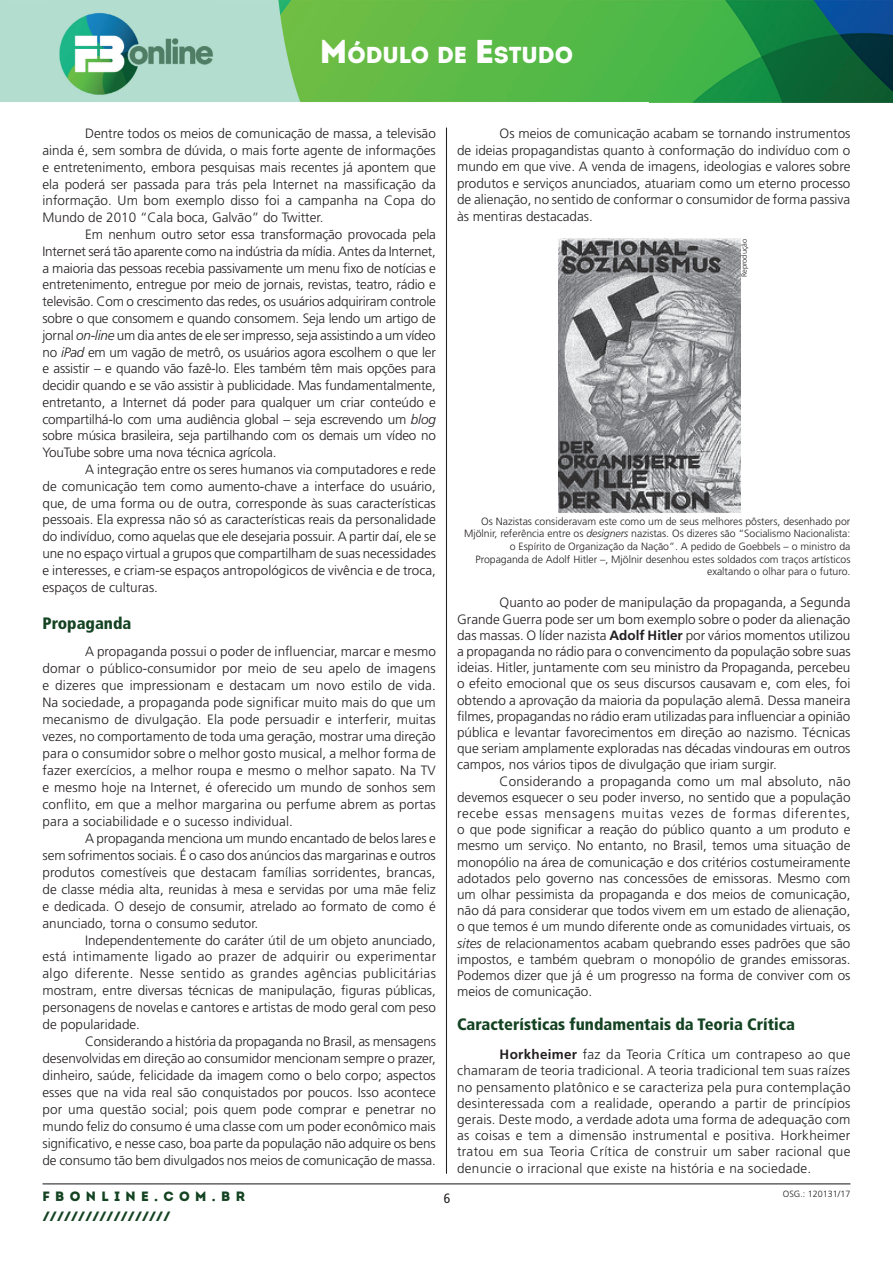
<style>
.page{position:relative;width:893px;height:1263px;background:#fff}
.page>*{position:absolute;margin:0;border:0;box-sizing:border-box;transform-origin:0 0}
.t1{font:900 23.1px "Intro";color:#fff}
.t2{font:900 condensed 16.5px "Frutiger";color:#144322}
.t3{font:300 13.5px/16.2px "Frutiger";color:#231f20;text-align:justify}
.t4{font:13.5px "Intro Black Caps";color:#144322}
.t5{font:900 13.5px "Intro";letter-spacing:.4em;color:#144322}
.t6{font:condensed 13.5px "Frutiger";color:#231f20}
.t7{font:300 10.5px/12.6px "Frutiger";color:#231f20;text-align:right}
.t8{font:300 9px "Frutiger";color:#231f20}
.t9{font:300 7.5px "Frutiger";color:#231f20}
.s1{font-size:33px}
.s2{font-style:italic}
.s3{font-weight:700}
</style>
<div class="page">
<img style="left:0;top:0;width:893px;height:102px">
<img style="left:49px;top:1px;width:167px;height:100px">
<hr style="left:43px;top:1183px;width:807px;height:1px;background:#231f20">
<hr style="left:446px;top:128px;width:1px;height:1046px;background:#231f20">
<img style="left:558px;top:239px;width:182px;height:273px">
<h1 class="t1" style="left:320px;top:40px;width:255px"><span class="s1">M</span>ÓDULO DE <span class="s1">E</span>STUDO</h1>
<p class="t3" style="left:43px;top:125px;width:395px;line-height:16.8px;text-indent:43px">Dentre todos os meios de comunicação de massa, a televisão ainda é, sem sombra de dúvida, o mais forte agente de informações e entretenimento, embora pesquisas mais recentes já apontem que ela poderá ser passada para trás pela Internet na massificação da informação. Um bom exemplo disso foi a campanha na Copa do Mundo de 2010 “Cala boca, Galvão” do Twitter.</p>
<p class="t3" style="left:43px;top:226px;width:395px;line-height:16.8px;text-indent:43px">Em nenhum outro setor essa transformação provocada pela Internet será tão aparente como na indústria da mídia. Antes da Internet, a maioria das pessoas recebia passivamente um menu fixo de notícias e entretenimento, entregue por meio de jornais, revistas, teatro, rádio e televisão. Com o crescimento das redes, os usuários adquiriram controle sobre o que consomem e quando consomem. Seja lendo um artigo de jornal <span class="s2">on-line</span> um dia antes de ele ser impresso, seja assistindo a um vídeo no <span class="s2">iPad</span> em um vagão de metrô, os usuários agora escolhem o que ler e assistir – e quando vão fazê-lo. Eles também têm mais opções para decidir quando e se vão assistir à publicidade. Mas fundamentalmente, entretanto, a Internet dá poder para qualquer um criar conteúdo e compartilhá-lo com uma audiência global – seja escrevendo um <span class="s2">blog </span>sobre música brasileira, seja partilhando com os demais um vídeo no YouTube sobre uma nova técnica agrícola.</p>
<p class="t3" style="left:43px;top:461px;width:395px;line-height:16.8px;text-indent:43px">A integração entre os seres humanos via computadores e rede de comunicação tem como aumento-chave a interface do usuário, que, de uma forma ou de outra, corresponde às suas características pessoais. Ela expressa não só as características reais da personalidade do indivíduo, como aquelas que ele desejaria possuir. A partir daí, ele se une no espaço virtual a grupos que compartilham de suas necessidades e interesses, e criam-se espaços antropológicos de vivência e de troca, espaços de culturas.</p>
<p class="t2" style="left:43px;top:613px;width:90px">Propaganda</p>
<p class="t3" style="left:43px;top:643px;width:395px;line-height:17px;text-indent:43px">A propaganda possui o poder de influenciar, marcar e mesmo domar o público-consumidor por meio de seu apelo de imagens e dizeres que impressionam e destacam um novo estilo de vida.<br>Na sociedade, a propaganda pode significar muito mais do que um mecanismo de divulgação. Ela pode persuadir e interferir, muitas vezes, no comportamento de toda uma geração, mostrar uma direção para o consumidor sobre o melhor gosto musical, a melhor forma de fazer exercícios, a melhor roupa e mesmo o melhor sapato. Na TV e mesmo hoje na Internet, é oferecido um mundo de sonhos sem conflito, em que a melhor margarina ou perfume abrem as portas para a sociabilidade e o sucesso individual.</p>
<p class="t3" style="left:43px;top:829px;width:395px;line-height:17px;text-indent:43px">A propaganda menciona um mundo encantado de belos lares e sem sofrimentos sociais. É o caso dos anúncios das margarinas e outros produtos comestíveis que destacam famílias sorridentes, brancas, de classe média alta, reunidas à mesa e servidas por uma mãe feliz e dedicada. O desejo de consumir, atrelado ao formato de como é anunciado, torna o consumo sedutor.</p>
<p class="t3" style="left:43px;top:931px;width:395px;line-height:17px;text-indent:43px">Independentemente do caráter útil de um objeto anunciado, está intimamente ligado ao prazer de adquirir ou experimentar algo diferente. Nesse sentido as grandes agências publicitárias mostram, entre diversas técnicas de manipulação, figuras públicas, personagens de novelas e cantores e artistas de modo geral com peso de popularidade.</p>
<p class="t3" style="left:43px;top:1033px;width:395px;line-height:17px;text-indent:43px">Considerando a história da propaganda no Brasil, as mensagens desenvolvidas em direção ao consumidor mencionam sempre o prazer, dinheiro, saúde, felicidade da imagem como o belo corpo; aspectos esses que na vida real são conquistados por poucos. Isso acontece por uma questão social; pois quem pode comprar e penetrar no mundo feliz do consumo é uma classe com um poder econômico mais significativo, e nesse caso, boa parte da população não adquire os bens de consumo tão bem divulgados nos meios de comunicação de massa.</p>
<p class="t3" style="left:457px;top:125px;width:395px;text-indent:43px">Os meios de comunicação acabam se tornando instrumentos de ideias propagandistas quanto à conformação do indivíduo com o mundo em que vive. A venda de imagens, ideologias e valores sobre produtos e serviços anunciados, atuariam como um eterno processo de alienação, no sentido de conformar o consumidor de forma passiva às mentiras destacadas.</p>
<p class="t9" style="left:740px;top:277px;width:40px;rotate:-90deg">Reprodução</p>
<p class="t7" style="left:464px;top:515px;width:388px">Os Nazistas consideravam este como um de seus melhores pôsters, desenhado por Mjölnir, referência entre os <span class="s2">designers</span> nazistas. Os dizeres são “Socialismo Nacionalista: o Espírito de Organização da Nação”. A pedido de Goebbels – o ministro da Propaganda de Adolf Hitler –, Mjölnir desenhou estes soldados com traços artísticos exaltando o olhar para o futuro.</p>
<p class="t3" style="left:457px;top:594px;width:395px;text-indent:43px">Quanto ao poder de manipulação da propaganda, a Segunda Grande Guerra pode ser um bom exemplo sobre o poder da alienação das massas. O líder nazista <span class="s3">Adolf Hitler</span> por vários momentos utilizou a propaganda no rádio para o convencimento da população sobre suas ideias. Hitler, juntamente com seu ministro da Propaganda, percebeu o efeito emocional que os seus discursos causavam e, com eles, foi obtendo a aprovação da maioria da população alemã. Dessa maneira filmes, propagandas no rádio eram utilizadas para influenciar a opinião pública e levantar favorecimentos em direção ao nazismo. Técnicas que seriam amplamente exploradas nas décadas vindouras em outros campos, nos vários tipos de divulgação que iriam surgir.</p>
<p class="t3" style="left:457px;top:773px;width:395px;text-indent:43px">Considerando a propaganda como um mal absoluto, não devemos esquecer o seu poder inverso, no sentido que a população recebe essas mensagens muitas vezes de formas diferentes, o que pode significar a reação do público quanto a um produto e mesmo um serviço. No entanto, no Brasil, temos uma situação de monopólio na área de comunicação e dos critérios costumeiramente adotados pelo governo nas concessões de emissoras. Mesmo com um olhar pessimista da propaganda e dos meios de comunicação, não dá para considerar que todos vivem em um estado de alienação, o que temos é um mundo diferente onde as comunidades virtuais, os <span class="s2">sites</span> de relacionamentos acabam quebrando esses padrões que são impostos, e também quebram o monopólio de grandes emissoras.<br>Podemos dizer que já é um progresso na forma de conviver com os meios de comunicação.</p>
<p class="t2" style="left:457px;top:1015px;width:339px">Características fundamentais da Teoria Crítica</p>
<p class="t3" style="left:457px;top:1046px;width:395px;text-indent:43px"><span class="s3">Horkheimer</span> faz da Teoria Crítica um contrapeso ao que chamaram de teoria tradicional. A teoria tradicional tem suas raízes no pensamento platônico e se caracteriza pela pura contemplação desinteressada com a realidade, operando a partir de princípios gerais. Deste modo, a verdade adota uma forma de adequação com as coisas e tem a dimensão instrumental e positiva. Horkheimer tratou em sua Teoria Crítica de construir um saber racional que denuncie o irracional que existe na história e na sociedade.</p>
<p class="t5" style="left:43px;top:1187px;width:204px">FBONLINE.COM.BR</p>
<p class="t6" style="left:444px;top:1190px;width:8px">6</p>
<p class="t4" style="left:43px;top:1207px;width:130px">//////////////////</p>
<p class="t8" style="left:783px;top:1189px;width:69px">OSG.: 120131/17</p>
</div>
